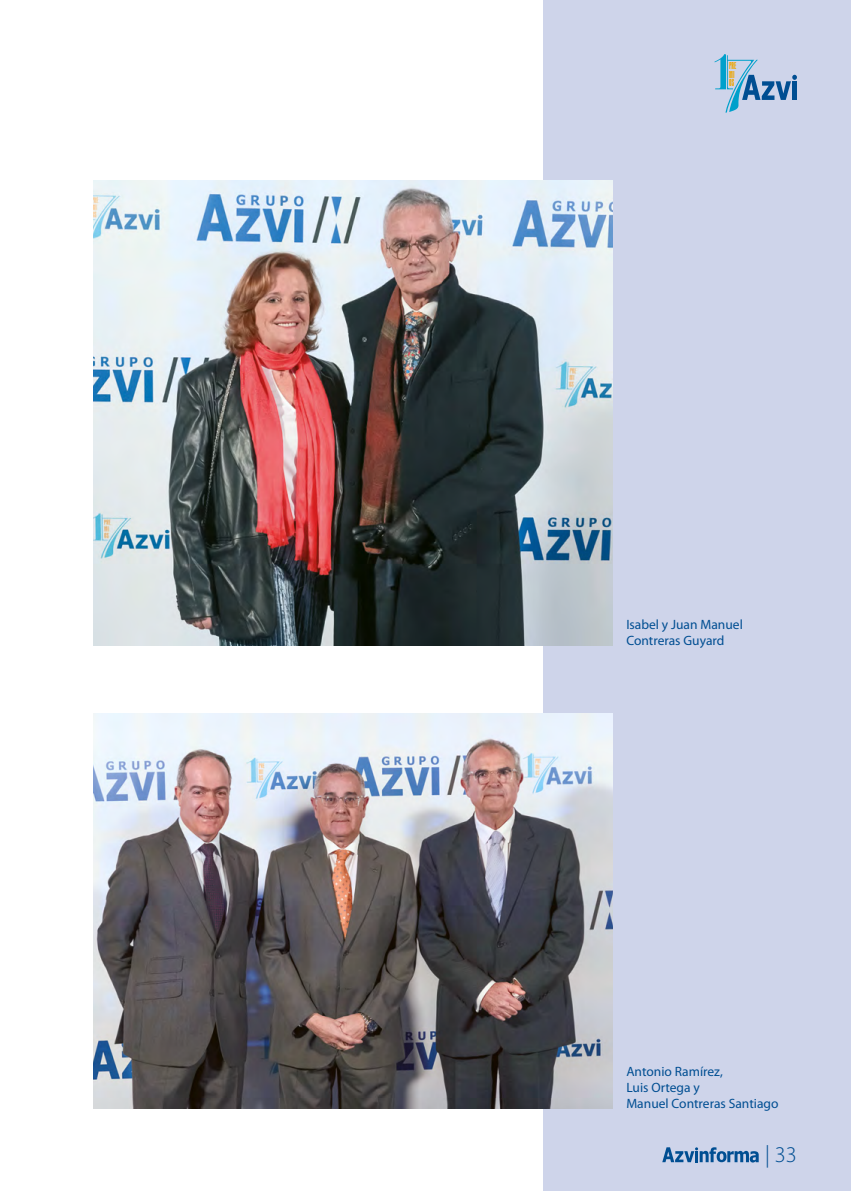
<style>
.page{position:relative;width:851px;height:1191px;background:#fff}
.page>*{position:absolute;margin:0;border:0;box-sizing:border-box;transform-origin:0 0}
.t1{font:300 22.5px "Myriad Pro";color:#004e92}
.t2{font:13.5px/16.2px "Myriad Pro";color:#004e92}
.t3{font:condensed 10.2px/8.6px "Aurora BT";color:#eda500;scale:.92 1}
</style>
<div class="page">
<div style="left:543px;top:0;width:307px;height:1191px;background:#ced4ea"></div>
<img style="left:94px;top:181px;width:518px;height:464px">
<img style="left:94px;top:713px;width:518px;height:395px">
<svg style="left:714px;top:54px;width:82px;height:59px"></svg>
<svg style="left:662px;top:1147px;width:96px;height:15px"></svg>
<p class="t3" style="left:729px;top:62px;width:9px">PRE<br>MI<br>OS</p>
<p class="t2" style="left:626px;top:616px;width:118px">Isabel y Juan Manuel<br>Contreras Guyard</p>
<p class="t2" style="left:626px;top:1063px;width:154px">Antonio Ramírez,<br>Luis Ortega y<br>Manuel Contreras Santiago</p>
<h1 class="t1" style="left:765px;top:1142px;width:33px">| 33</h1>
</div>
